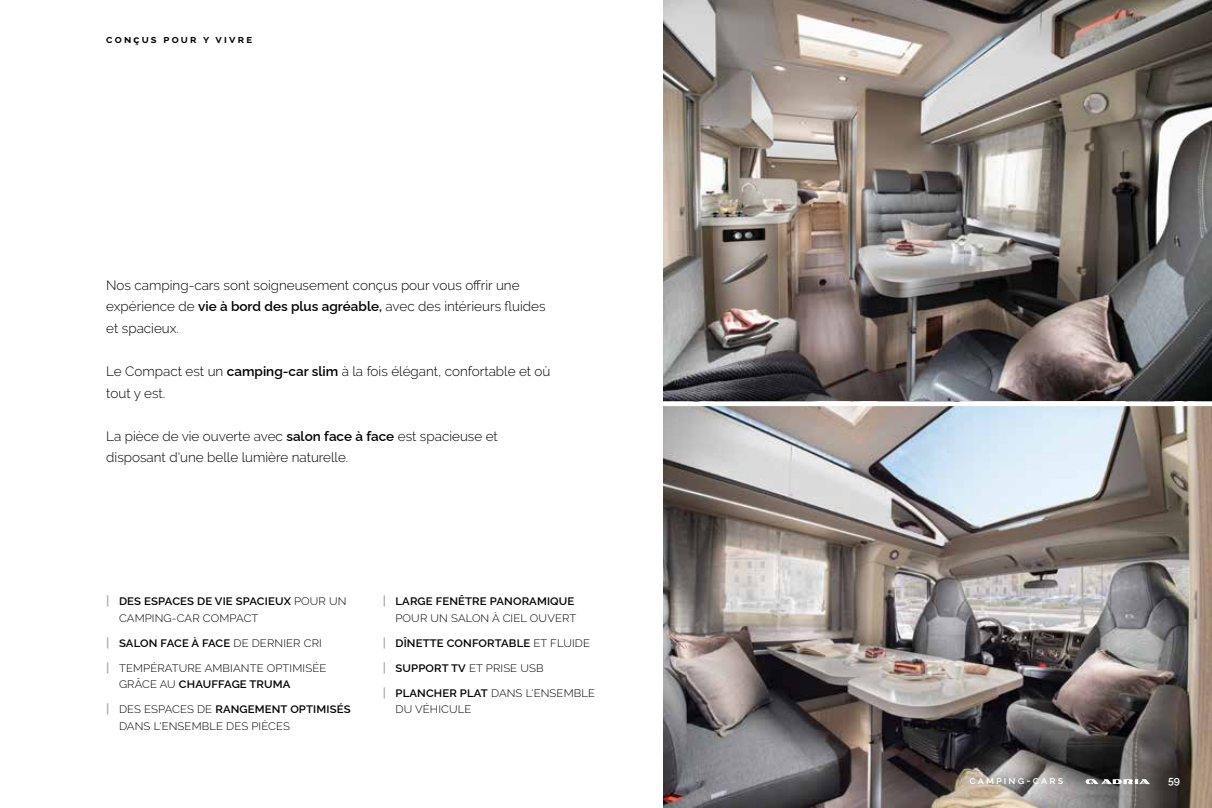
<style>
.page{position:relative;width:1212px;height:808px;background:#fff}
.page>*{position:absolute;margin:0;border:0;box-sizing:border-box;transform-origin:0 0}
.t1{font:300 13.5px/21.6px "Raleway";color:#000}
.t2{font:300 10.8px/16.5px "Raleway";letter-spacing:.01em;color:#000;scale:1.04 1}
.t3{font:600 10.8px/16.5px "Raleway";letter-spacing:.01em;color:#000;text-align:right;scale:1.04 1}
.t4{font:700 10.8px "Raleway";letter-spacing:.2em;color:#000}
.t5{font:600 10.5px "Raleway";letter-spacing:.2em;color:#fff}
.s1{font-weight:600}
.s2{font-weight:600;font-size:12.45px;color:#a8a8a7}
.s3{font-size:12.45px;color:#a8a8a7}
.s4{font-weight:300}
</style>
<div class="page">
<img style="left:663px;top:0;width:549px;height:402px">
<img style="left:663px;top:406px;width:549px;height:402px">
<svg style="left:1085px;top:779px;width:65px;height:5px"></svg>
<p class="t4" style="left:106px;top:33px;width:147px">conçus pour y vivre</p>
<p class="t1" style="left:106px;top:274px;width:441px">Nos camping-cars sont soigneusement conçus pour vous offrir une expérience de <span class="s1">vie à bord des plus agréable,</span> avec des intérieurs fluides et spacieux.</p>
<p class="t1" style="left:106px;top:360px;width:446px">Le Compact est un <span class="s1">camping-car slim</span> à la fois élégant, confortable et où tout y est.</p>
<p class="t1" style="left:106px;top:425px;width:393px">La pièce de vie ouverte avec <span class="s1">salon face à face</span> est spacieuse et disposant d'une belle lumière naturelle.</p>
<p class="t2" style="left:119px;top:593px;width:220px;text-indent:-13px"><span class="s2">|</span> <span class="s1">DES ESPACES DE VIE SPACIEUX</span> POUR UN<br>CAMPING-CAR COMPACT</p>
<p class="t3" style="left:106px;top:633px;width:209px"><span class="s3">|</span> SALON FACE À FACE <span class="s4">DE DERNIER CRI</span></p>
<p class="t2" style="left:119px;top:659px;width:201px;text-indent:-13px"><span class="s2">|</span> TEMPÉRATURE AMBIANTE OPTIMISÉE<br>GRÂCE AU <span class="s1">CHAUFFAGE TRUMA</span></p>
<p class="t2" style="left:119px;top:701px;width:224px;text-indent:-13px"><span class="s2">|</span> DES ESPACES DE <span class="s1">RANGEMENT OPTIMISÉS<br></span>DANS L'ENSEMBLE DES PIÈCES</p>
<p class="t3" style="left:383px;top:592px;width:188px"><span class="s3">|</span> LARGE FENÊTRE PANORAMIQUE<br><span class="s4">POUR UN SALON À CIEL OUVERT</span></p>
<p class="t3" style="left:383px;top:633px;width:201px"><span class="s3">|</span> DÎNETTE CONFORTABLE <span class="s4">ET FLUIDE</span></p>
<p class="t2" style="left:383px;top:659px;width:156px"><span class="s2">|</span> <span class="s1">SUPPORT TV</span> ET PRISE USB</p>
<p class="t2" style="left:395px;top:684px;width:193px;text-indent:-13px"><span class="s2">|</span> <span class="s1">PLANCHER PLAT</span> DANS L'ENSEMBLE<br>DU VÉHICULE</p>
<p class="t5" style="left:969px;top:772px;width:95px">camping-cars</p>
<p class="t5" style="left:1168px;top:772px;width:13px">59</p>
</div>
